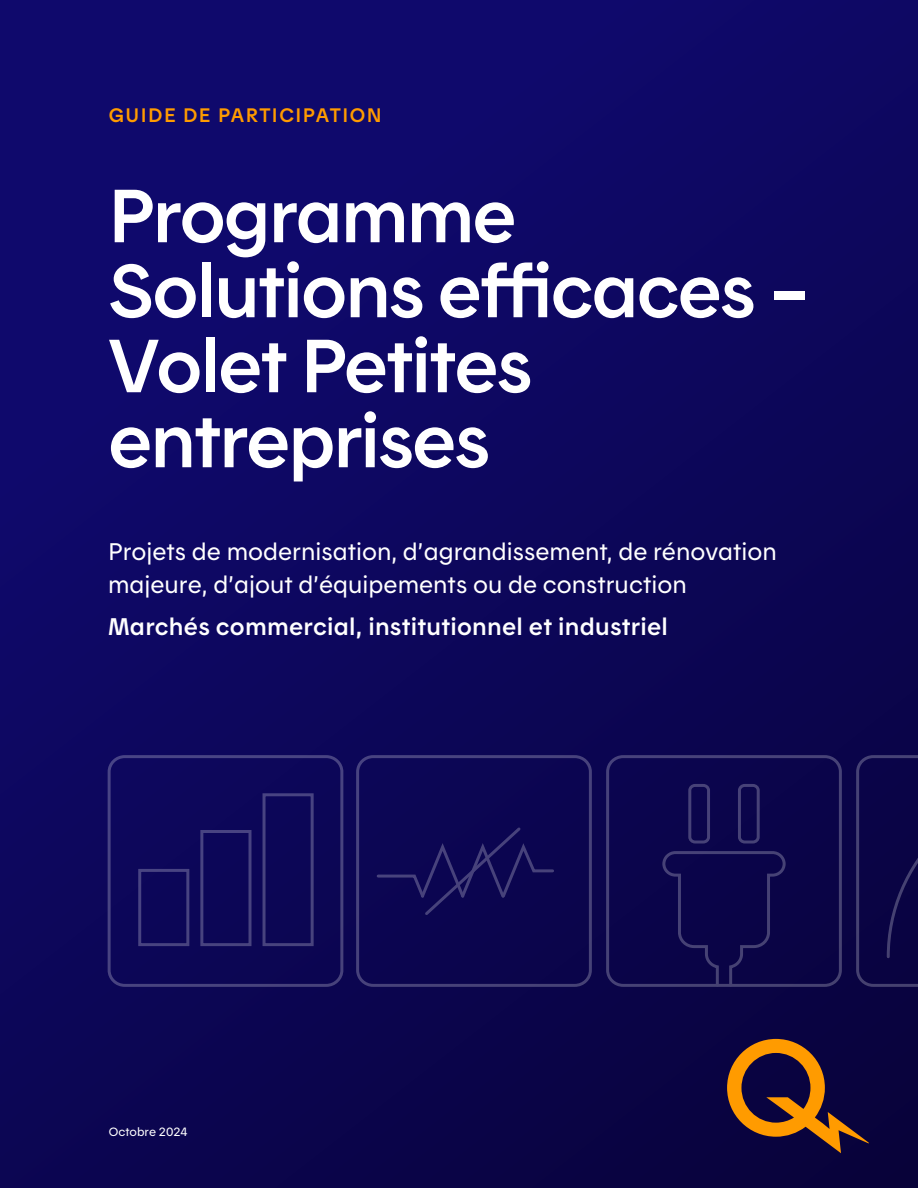
<style>
.page{position:relative;width:918px;height:1188px;background:#fff}
.page>*{position:absolute;margin:0;border:0;box-sizing:border-box;transform-origin:0 0}
.t1{font:75px/75px "Hydro Quebec Demi";letter-spacing:-.03em;color:#fff}
.t2{font:24px/33px "Hydro Quebec Normal";color:#fff}
.t3{font:24px "Hydro Quebec Demi";letter-spacing:.01em;color:#fff}
.t4{font:19.5px "Hydro Quebec Demi";letter-spacing:.075em;color:#ff9b00}
.t5{font:12px "Hydro Quebec Normal";color:#fff}
.s1{color:#0f096c}
</style>
<div class="page">
<div style="left:0;top:0;width:918px;height:1188px;background:linear-gradient(to bottom,#0f096d,#0b0549)"></div>
<svg style="left:856px;top:755px;width:62px;height:232px;background:#0f0948"></svg>
<div style="left:108px;top:755px;width:235px;height:232px;border:3px solid #fff;border-radius:15px"></div>
<div style="left:606px;top:755px;width:236px;height:232px;border:3px solid #fff;border-radius:15px"></div>
<div style="left:688px;top:784px;width:22px;height:60px;border:3px solid #fff;border-radius:5px"></div>
<div style="left:738px;top:784px;width:22px;height:60px;border:3px solid #fff;border-radius:5px"></div>
<svg style="left:661px;top:850px;width:126px;height:138px;background:#0f0a4c"></svg>
<div style="left:356px;top:755px;width:236px;height:232px;border:3px solid #fff;border-radius:15px"></div>
<svg style="left:375px;top:825px;width:181px;height:93px;background:#100a54"></svg>
<img style="left:726px;top:1040px;width:150px;height:112px">
<h1 class="t4" style="left:109px;top:103px;width:293px">GUIDE DE PARTICIPATION <span class="s1">–</span></h1>
<h1 class="t1" style="left:108px;top:176px;width:704px">Programme<br>Solutions efficaces –<br>Volet Petites entreprises</h1>
<p class="t2" style="left:108px;top:535px;width:670px">Projets de modernisation, d’agrandissement, de rénovation majeure, d’ajout d’équipements ou de construction</p>
<p class="t3" style="left:108px;top:612px;width:561px">Marchés commercial, institutionnel et industriel</p>
<p class="t5" style="left:109px;top:1124px;width:80px">Octobre 2024</p>
</div>
